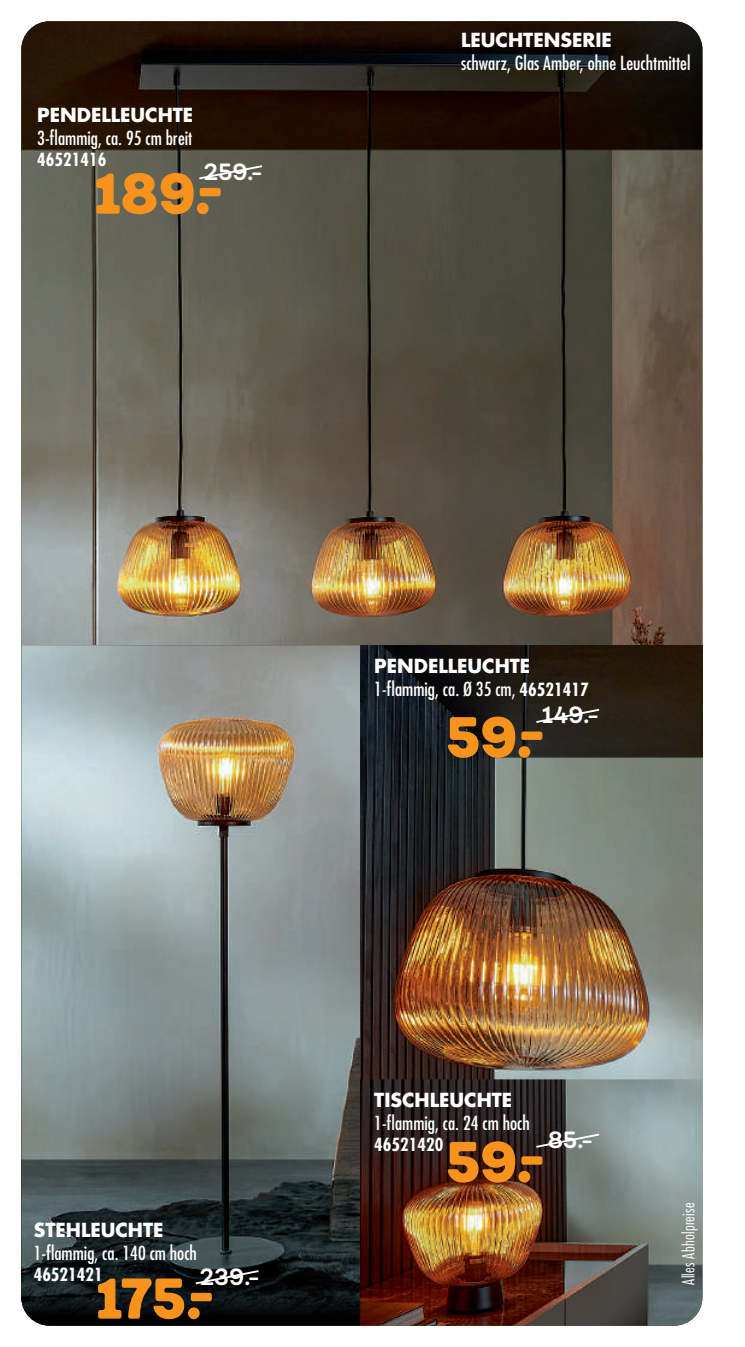
<style>
.page{position:relative;width:745px;height:1347px;background:#fff}
.page>*{position:absolute;margin:0;border:0;box-sizing:border-box;transform-origin:0 0}
.t1{font:800 55px "Fibra One";letter-spacing:-.01em;color:#f7931d}
.t2{font:700 22.5px "Fibra One";letter-spacing:.01em;color:#fff}
.t3{font:condensed 19px/22.8px "Futura Std";color:#fff}
.t4{font:700 19px "Futura Std";color:#fff}
.t5{font:700 condensed 17.5px "Futura Std";color:#fff}
.t6{font:300 condensed 16.25px "Futura Std";letter-spacing:.02em;color:#fff}
.s1{font-weight:700;font-stretch:normal}
.s2{font-weight:700;font-size:17.5px}
</style>
<div class="page">
<img style="left:21px;top:21px;width:681px;height:624px">
<img style="left:360px;top:645px;width:342px;height:434px">
<img style="left:360px;top:1079px;width:342px;height:246px">
<svg style="left:534px;top:707px;width:67px;height:17px"></svg>
<svg style="left:534px;top:1132px;width:67px;height:17px"></svg>
<svg style="left:197px;top:164px;width:67px;height:17px"></svg>
<img style="left:21px;top:645px;width:339px;height:672px">
<svg style="left:193px;top:1268px;width:67px;height:17px"></svg>
<svg style="left:667px;top:21px;width:36px;height:444px;background:#4c4034"></svg>
<p class="t4" style="left:37px;top:102px;width:157px">PENDELLEUCHTE</p>
<p class="t3" style="left:37px;top:126px;width:156px">3-flammig, ca. 95 cm breit</p>
<p class="t5" style="left:37px;top:148px;width:71px">46521416</p>
<p class="t2" style="left:204px;top:157px;width:60px">259.-</p>
<h1 class="t1" style="left:93px;top:157px;width:131px">189.-</h1>
<p class="t4" style="left:461px;top:28px;width:152px">LEUCHTENSERIE</p>
<p class="t3" style="left:461px;top:52px;width:231px">schwarz, Glas Amber, ohne Leuchtmittel</p>
<p class="t3" style="left:374px;top:654px;width:216px"><span class="s1">PENDELLEUCHTE<br></span>1-flammig, ca. Ø 35 cm, <span class="s2">46521417</span></p>
<p class="t2" style="left:541px;top:701px;width:58px">149.-</p>
<h1 class="t1" style="left:445px;top:701px;width:101px">59.-</h1>
<p class="t4" style="left:34px;top:1217px;width:131px">STEHLEUCHTE</p>
<p class="t3" style="left:34px;top:1241px;width:165px">1-flammig, ca. 140 cm hoch</p>
<p class="t5" style="left:34px;top:1263px;width:71px">46521421</p>
<h1 class="t1" style="left:95px;top:1262px;width:121px">175.-</h1>
<p class="t2" style="left:200px;top:1262px;width:61px">239.-</p>
<p class="t4" style="left:374px;top:1087px;width:139px">TISCHLEUCHTE</p>
<p class="t3" style="left:374px;top:1111px;width:157px">1-flammig, ca. 24 cm hoch</p>
<p class="t5" style="left:374px;top:1133px;width:71px">46521420</p>
<p class="t2" style="left:547px;top:1125px;width:47px">85.-</p>
<h1 class="t1" style="left:445px;top:1125px;width:101px">59.-</h1>
<p class="t6" style="left:678px;top:1284px;width:84px;rotate:-90deg">Alles Abholpreise</p>
</div>
